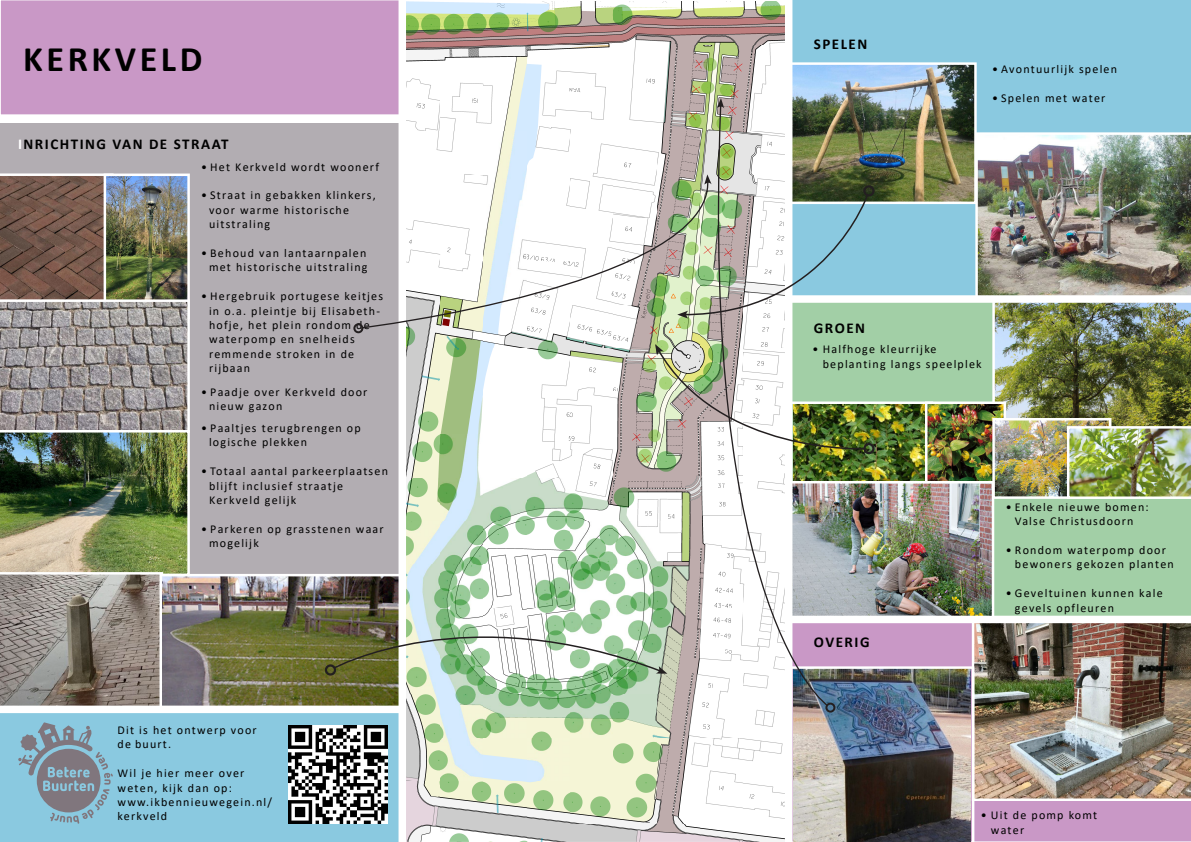
<style>
.page{position:relative;width:1191px;height:842px;background:#fff}
.page>*{position:absolute;margin:0;border:0;box-sizing:border-box;transform-origin:0 0}
.t1{font:700 36px "Calibri";letter-spacing:.1em;color:#000}
.t2{font:700 15px "Calibri";letter-spacing:.1em;color:#000}
.t3{font:12px/14.4px "Calibri";letter-spacing:.1em;color:#000}
.s1{color:#fff}
</style>
<div class="page">
<div style="left:0;top:0;width:398px;height:115px;background:#c998c6"></div>
<div style="left:828px;top:303px;width:363px;height:313px;background:#a2cfa6"></div>
<div style="left:0;top:123px;width:398px;height:451px;background:#b2adb2"></div>
<div style="left:789px;top:0;width:402px;height:297px;background:#8ac9e0"></div>
<div style="left:0;top:713px;width:398px;height:129px;background:#8ac9e0"></div>
<img style="left:406px;top:2px;width:379px;height:840px">
<img style="left:0;top:173px;width:190px;height:533px">
<img style="left:162px;top:577px;width:236px;height:129px">
<div style="left:159px;top:574px;width:243px;height:135px;border:2px solid #fff"></div>
<img style="left:792px;top:65px;width:181px;height:136px">
<div style="left:788px;top:62px;width:188px;height:142px;border:2px solid #fff"></div>
<img style="left:828px;top:404px;width:97px;height:77px">
<img style="left:928px;top:404px;width:47px;height:77px">
<div style="left:925px;top:401px;width:81px;height:88px;border:2px solid #fff"></div>
<img style="left:975px;top:132px;width:216px;height:367px">
<img style="left:828px;top:484px;width:163px;height:132px">
<div style="left:789px;top:481px;width:205px;height:138px;border:2px solid #fff"></div>
<img style="left:792px;top:623px;width:399px;height:219px">
<div style="left:786px;top:295px;width:405px;height:8px;background:#fff"></div>
<div style="left:0;top:706px;width:404px;height:7px;background:#fff"></div>
<div style="left:786px;top:616px;width:405px;height:7px;background:#fff"></div>
<div style="left:785px;top:0;width:7px;height:842px;background:#fff"></div>
<div style="left:398px;top:0;width:8px;height:842px;background:#fff"></div>
<svg style="left:361px;top:179px;width:339px;height:150px"></svg>
<svg style="left:353px;top:323px;width:11px;height:11px"></svg>
<img style="left:323px;top:596px;width:344px;height:81px">
<svg style="left:18px;top:722px;width:95px;height:102px;background:#85a4b4"></svg>
<div style="left:863px;top:185px;width:11px;height:12px;border:2px solid #231f20;border-radius:50%"></div>
<svg style="left:677px;top:194px;width:192px;height:125px"></svg>
<div style="left:863px;top:443px;width:11px;height:11px;border:2px solid #231f20;border-radius:50%"></div>
<img style="left:655px;top:344px;width:211px;height:111px">
<img style="left:700px;top:103px;width:128px;height:604px">
<div style="left:825px;top:703px;width:10px;height:10px;border:2px solid #231f20;border-radius:50%"></div>
<svg style="left:717px;top:98px;width:7px;height:10px"></svg>
<img style="left:288px;top:725px;width:99px;height:99px">
<p class="t1" style="left:23px;top:34px;width:181px">KERKVELD</p>
<h1 class="t2" style="left:18px;top:133px;width:212px"><span class="s1">I</span>NRICHTING VAN DE STRAAT</h1>
<p class="t3" style="left:201px;top:159px;width:179px">• Het Kerkveld wordt woonerf</p>
<p class="t3" style="left:209px;top:188px;width:168px;text-indent:-8px">• Straat in gebakken klinkers, voor warme historische uitstraling</p>
<p class="t3" style="left:201px;top:245px;width:168px;text-align:right">• Behoud van lantaarnpalen met historische uitstraling</p>
<p class="t3" style="left:209px;top:289px;width:176px;text-indent:-8px">• Hergebruik portugese keitjes in o.a. pleintje bij Elisabeth&shy;hofje, het plein rondom de waterpomp en snelheids remmende stroken in de rijbaan</p>
<p class="t3" style="left:209px;top:384px;width:160px;text-indent:-8px">• Paadje over Kerkveld door nieuw gazon</p>
<p class="t3" style="left:209px;top:420px;width:153px;text-indent:-8px">• Paaltjes terugbrengen op logische plekken</p>
<p class="t3" style="left:209px;top:464px;width:180px;text-indent:-8px">• Totaal aantal parkeerplaatsen blijft inclusief straatje<br>Kerkveld gelijk</p>
<p class="t3" style="left:209px;top:521px;width:176px;text-indent:-8px">• Parkeren op grasstenen waar mogelijk</p>
<p class="t3" style="left:118px;top:722px;width:141px">Dit is het ontwerp voor de buurt.</p>
<p class="t3" style="left:118px;top:766px;width:156px">Wil je hier meer over weten, kijk dan op: www.ikbennieuwegein.nl/ kerkveld</p>
<h1 class="t2" style="left:814px;top:34px;width:55px">SPELEN</h1>
<p class="t3" style="left:992px;top:61px;width:126px">• Avontuurlijk spelen</p>
<p class="t3" style="left:992px;top:90px;width:115px">• Spelen met water</p>
<h1 class="t2" style="left:814px;top:317px;width:53px">GROEN</h1>
<p class="t3" style="left:823px;top:342px;width:160px;text-indent:-10px">• Halfhoge kleurrijke beplanting langs speelplek</p>
<h1 class="t2" style="left:814px;top:631px;width:57px">OVERIG</h1>
<p class="t3" style="left:1006px;top:499px;width:144px;text-align:center">• Enkele nieuwe bomen:<br>Valse Christusdoorn</p>
<p class="t3" style="left:1015px;top:543px;width:160px;text-indent:-9px">• Rondom waterpomp door bewoners gekozen planten</p>
<p class="t3" style="left:1015px;top:586px;width:149px;text-indent:-9px">• Geveltuinen kunnen kale gevels opfleuren</p>
<p class="t3" style="left:991px;top:808px;width:108px;text-indent:-10px">• Uit de pomp komt water</p>
</div>
